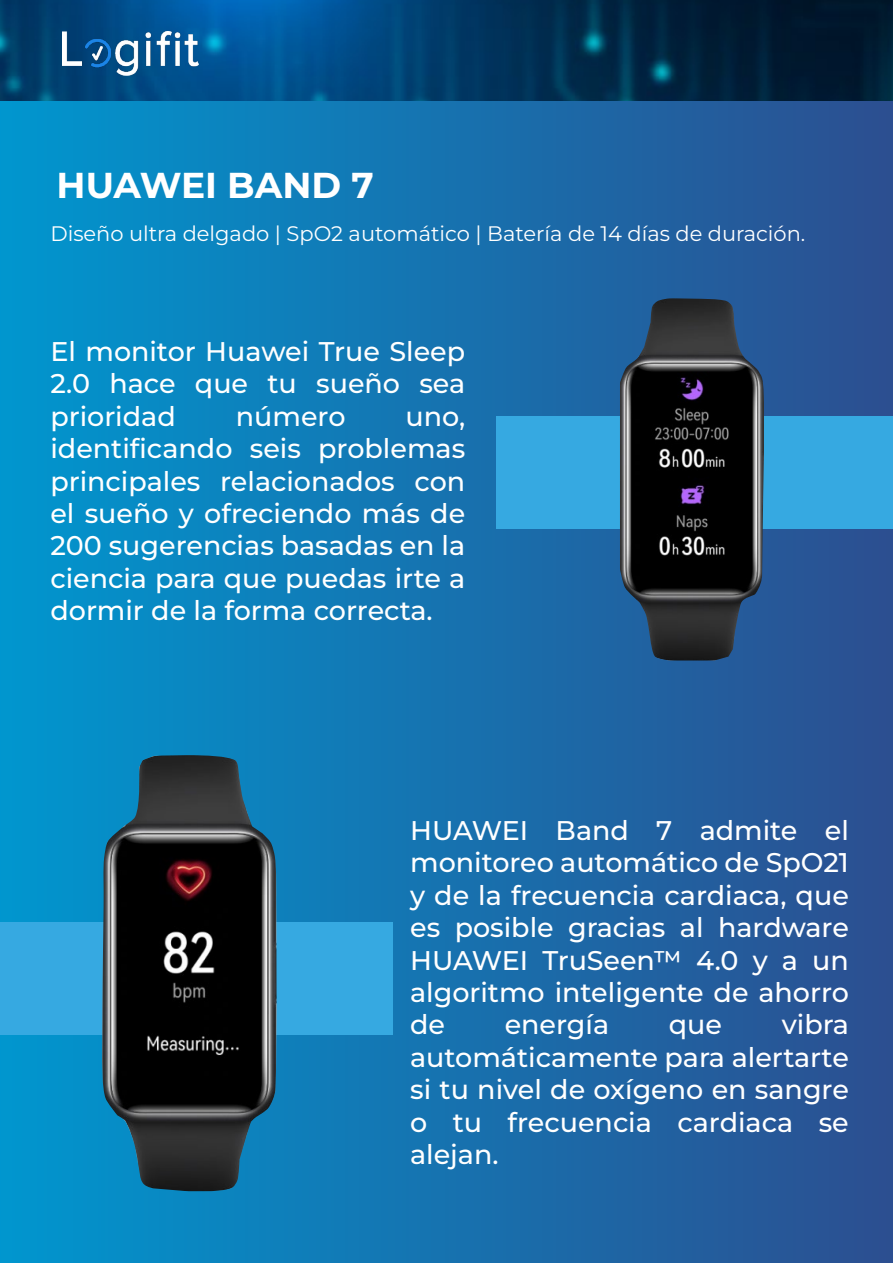
<style>
.page{position:relative;width:893px;height:1263px;background:#fff}
.page>*{position:absolute;margin:0;border:0;box-sizing:border-box;transform-origin:0 0}
.t1{font:100 36px "Montserrat";color:#fff}
.t2{font:100 27px/32.4px "Montserrat";color:#fff;text-align:justify}
.t3{font:100 21px "Montserrat";color:#fff}
</style>
<div class="page">
<img style="left:0;top:0;width:893px;height:102px">
<img style="left:63px;top:32px;width:135px;height:43px">
<div style="left:0;top:102px;width:893px;height:1161px;background:linear-gradient(to right,#0196cf,#2c4e90)"></div>
<div style="left:496px;top:416px;width:397px;height:113px;background:#36a9e1"></div>
<img style="left:620px;top:298px;width:144px;height:362px">
<div style="left:0;top:923px;width:392px;height:112px;background:#36a9e1"></div>
<img style="left:102px;top:755px;width:175px;height:438px">
<h1 class="t1" style="left:57px;top:163px;width:319px">HUAWEI BAND 7</h1>
<p class="t3" style="left:50px;top:220px;width:756px">Diseño ultra delgado | SpO2 automático | Batería de 14 días de duración.</p>
<p class="t2" style="left:50px;top:337px;width:416px">El monitor Huawei True Sleep 2.0 hace que tu sueño sea prioridad</p>
<p class="t2" style="left:236px;top:402px;width:111px">número</p>
<p class="t2" style="left:50px;top:402px;width:416px;text-indent:355px">uno, identificando seis problemas principales relacionados con el sueño y ofreciendo más de 200 sugerencias basadas en la ciencia para que puedas irte a dormir de la forma correcta.</p>
<p class="t2" style="left:410px;top:816px;width:440px">HUAWEI Band 7 admite el monitoreo automático de SpO21 y de la frecuencia cardiaca, que es posible gracias al hardware HUAWEI TruSeen™ 4.0 y a un algoritmo inteligente de ahorro de</p>
<p class="t2" style="left:410px;top:1011px;width:440px;text-indent:372px">vibra automáticamente para alertarte si tu nivel de oxígeno en sangre o tu frecuencia cardiaca se alejan.</p>
<p class="t2" style="left:505px;top:1011px;width:106px">energía</p>
<p class="t2" style="left:669px;top:1011px;width:55px">que</p>
</div>
